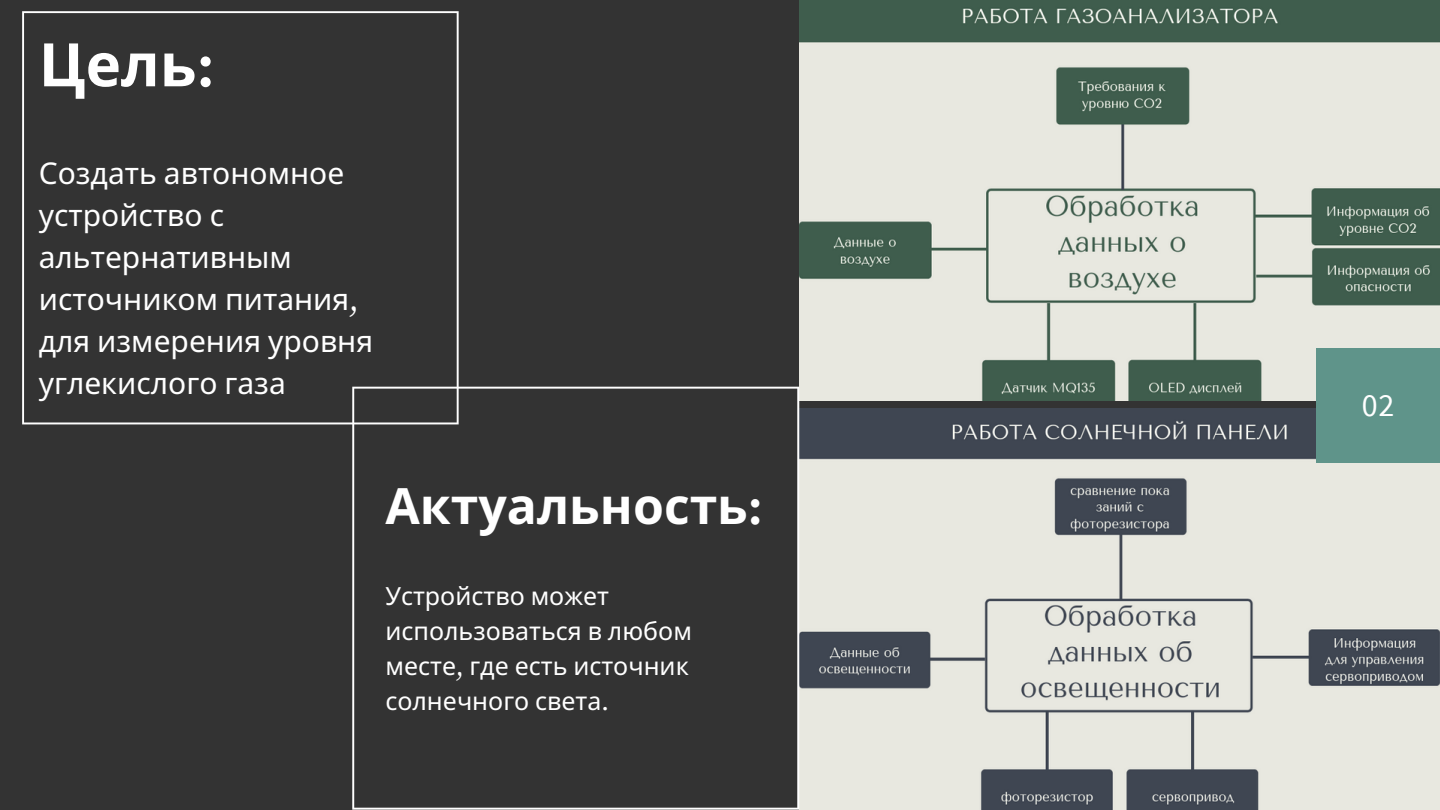
<style>
.page{position:relative;width:1440px;height:810px;background:#333}
.page>*{position:absolute;margin:0;border:0;box-sizing:border-box;transform-origin:0 0}
.t1{font:700 60px "Noto Sans";color:#fff}
.t2{font:700 50px "Noto Sans";color:#fff}
.t3{font:32px "Source Sans Pro";color:#fff}
.t4{font:30px/42px "Noto Sans";color:#fff}
.t5{font:25px/35px "Noto Sans";color:#fff}
.s1{font-family:"Source Serif Pro"}
</style>
<div class="page">
<svg style="left:22px;top:11px;width:437px;height:413px"></svg>
<img style="left:799px;top:0;width:641px;height:401px">
<img style="left:799px;top:408px;width:641px;height:402px">
<div style="left:1316px;top:348px;width:124px;height:115px;background:#5f948a"></div>
<svg style="left:352px;top:387px;width:447px;height:423px"></svg>
<h1 class="t1" style="left:39px;top:22px;width:177px">Цель<span class="s1">:</span></h1>
<p class="t4" style="left:39px;top:151px;width:336px">Создать автономное устройство с альтернативным источником питания<span class="s1">, </span>для измерения уровня углекислого газа</p>
<h2 class="t2" style="left:385px;top:470px;width:379px">Актуальность<span class="s1">:</span></h2>
<p class="t5" style="left:385px;top:577px;width:308px">Устройство может использоваться в любом месте<span class="s1">,</span> где есть источник солнечного света<span class="s1">.</span></p>
<p class="t3" style="left:1362px;top:385px;width:34px">02</p>
</div>
